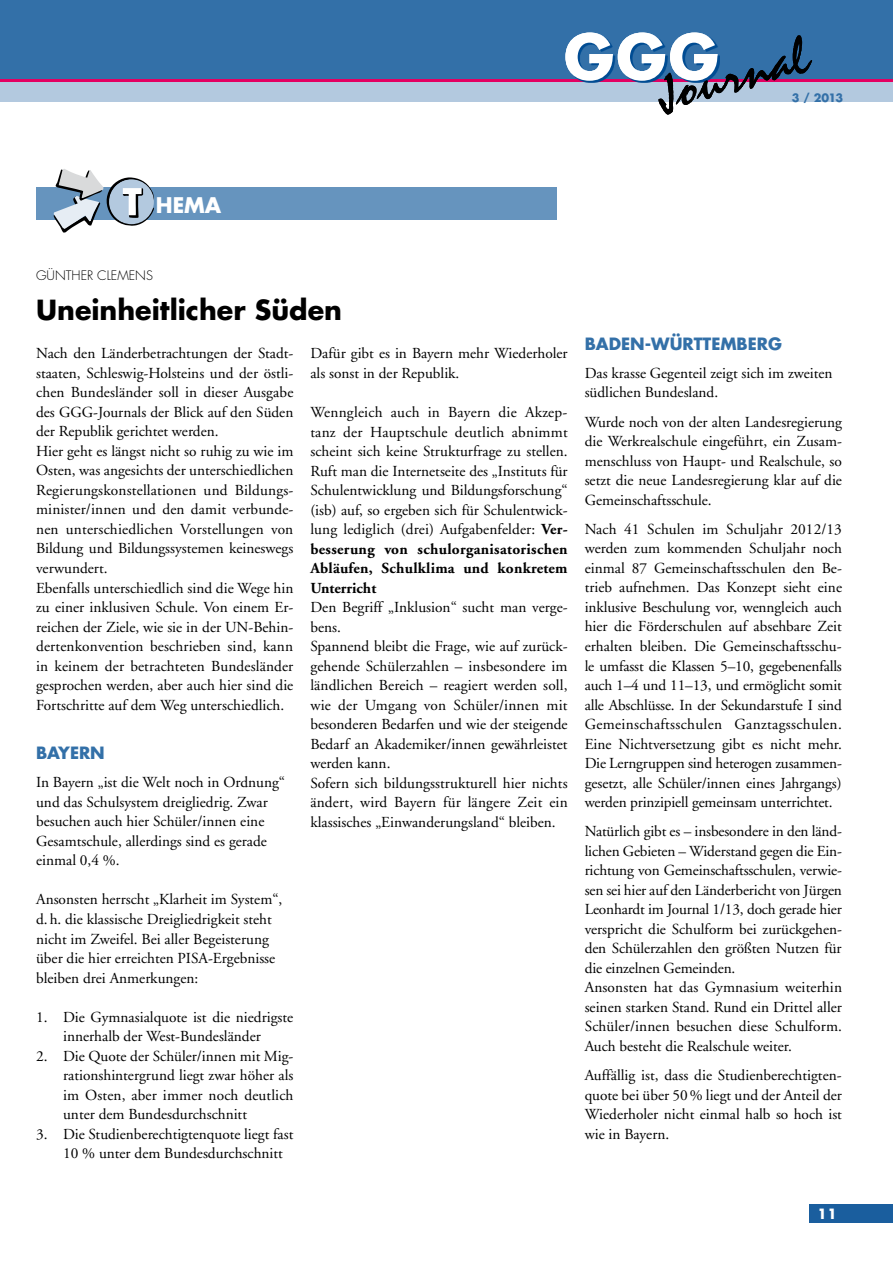
<style>
.page{position:relative;width:893px;height:1263px;background:#fff}
.page>*{position:absolute;margin:0;border:0;box-sizing:border-box;transform-origin:0 0}
.t1{font:700 60px "Futura";color:#fff}
.t2{font:54.75px "Staccato 222 BT";color:#000}
.t3{font:700 27px "Futura";color:#000}
.t4{font:700 21px "Futura";color:#fff}
.t5{font:700 16.5px "Futura";color:#3370a8}
.t6{font:15.3px/19.5px "Adobe Garamond";color:#000}
.t7{font:700 13.8px "Futura";color:#fff}
.t8{font:300 12.75px "Futura";color:#000}
.t9{font:700 11.25px "Futura";color:#3370a8}
.s1{font-weight:700}
</style>
<div class="page">
<svg style="left:0;top:79px;width:893px;height:4px;background:#d73281"></svg>
<div style="left:0;top:0;width:893px;height:79px;background:#3370a8"></div>
<div style="left:0;top:83px;width:893px;height:19px;background:#b3c9df"></div>
<div style="left:810px;top:1204px;width:83px;height:19px;background:#1a5e9e"></div>
<svg style="left:567px;top:35px;width:153px;height:48px;fill:#014c93"></svg>
<div style="left:36px;top:187px;width:521px;height:33px;background:#6694be"></div>
<svg style="left:54px;top:169px;width:100px;height:64px"></svg>
<h3 class="t4" style="left:156px;top:191px;width:67px">HEMA</h3>
<h1 class="t1" style="left:564px;top:17px;width:157px">GGG</h1>
<h2 class="t2" style="left:649px;top:65px;width:158px;rotate:-15deg">Journal</h2>
<p class="t9" style="left:792px;top:90px;width:53px">3 / 2013</p>
<p class="t8" style="left:36px;top:268px;width:117px">GÜNTH ER CLEMENS</p>
<h3 class="t3" style="left:36px;top:291px;width:307px">UNEINHEITLICHER SÜDEN</h3>
<p class="t6" style="left:36px;top:344px;width:259px">Nach den Länderbetrachtungen der Stadt&shy;staaten, Schleswig-Holsteins und der östli&shy;chen Bundesländer soll in dieser Ausgabe des GGG-Journals der Blick auf den Süden der Republik gerichtet werden.<br>Hier geht es längst nicht so ruhig zu wie im Osten, was angesichts der unterschiedlichen Regierungskonstellationen und Bildungs&shy;minister/innen und den damit verbunde&shy;nen unterschiedlichen Vorstellungen von Bildung und Bildungssystemen keineswegs verwundert.<br>Ebenfalls unterschiedlich sind die Wege hin zu einer inklusiven Schule. Von einem Er&shy;reichen der Ziele, wie sie in der UN-Behin&shy;dertenkonvention beschrieben sind, kann in keinem der betrachteten Bundesländer gesprochen werden, aber auch hier sind die Fortschritte auf dem Weg unterschiedlich.</p>
<p class="t5" style="left:36px;top:742px;width:67px">BAYERN</p>
<p class="t6" style="left:36px;top:773px;width:250px">In Bayern „ist die Welt noch in Ordnung“ und das Schulsystem dreigliedrig. Zwar besuchen auch hier Schüler/innen eine Gesamtschule, allerdings sind es gerade einmal 0,4 %.</p>
<p class="t6" style="left:36px;top:890px;width:248px">Ansonsten herrscht „Klarheit im System“, d.h. die klassische Dreigliedrigkeit steht nicht im Zweifel. Bei aller Begeisterung über die hier erreichten PISA-Ergebnisse bleiben drei Anmerkungen:</p>
<p class="t6" style="left:36px;top:1007px;width:259px;text-align:center">1. Die Gymnasialquote ist die niedrigste innerhalb der West-Bundesländer</p>
<p class="t6" style="left:63px;top:1046px;width:232px;text-align:justify;text-indent:-27px">2. Die Quote der Schüler/innen mit Mig&shy;rationshintergrund liegt zwar höher als im Osten, aber immer noch deutlich unter dem Bundesdurchschnitt</p>
<p class="t6" style="left:63px;top:1124px;width:232px;text-indent:-27px">3. Die Studienberechtigtenquote liegt fast<br>10 % unter dem Bundesdurchschnitt</p>
<p class="t6" style="left:310px;top:344px;width:259px">Dafür gibt es in Bayern mehr Wiederholer als sonst in der Republik.</p>
<p class="t6" style="left:310px;top:403px;width:259px;text-align:justify">Wenngleich auch in Bayern die Akzep&shy;tanz der Hauptschule deutlich abnimmt scheint sich keine Strukturfrage zu stellen.<br>Ruft man die Internetseite des „Instituts für Schulentwicklung und Bildungsforschung“ (isb) auf, so ergeben sich für Schulentwick&shy;lung lediglich (drei) Aufgabenfelder: <span class="s1">Ver&shy;besserung von schulorganisatorischen Abläufen, Schulklima und konkretem Unterricht</span></p>
<p class="t6" style="left:310px;top:598px;width:259px">Den Begriff „Inklusion“ sucht man verge&shy;bens.<br>Spannend bleibt die Frage, wie auf zurück&shy;gehende Schülerzahlen – insbesondere im ländlichen Bereich – reagiert werden soll, wie der Umgang von Schüler/innen mit besonderen Bedarfen und wie der steigende Bedarf an Akademiker/innen gewährleistet werden kann.<br>Sofern sich bildungsstrukturell hier nichts ändert, wird Bayern für längere Zeit ein klassisches „Einwanderungsland“ bleiben.</p>
<p class="t5" style="left:585px;top:333px;width:37px">BADEN</p>
<p class="t5" style="left:645px;top:333px;width:79px">-WÜRTTEMBE</p>
<p class="t5" style="left:757px;top:333px;width:24px">RG</p>
<p class="t6" style="left:585px;top:364px;width:249px">Das krasse Gegenteil zeigt sich im zweiten südlichen Bundesland.</p>
<p class="t6" style="left:585px;top:412px;width:259px;text-align:justify">Wurde noch von der alten Landesregierung die Werkrealschule eingeführt, ein Zusam&shy;menschluss von Haupt- und Realschule, so setzt die neue Landesregierung klar auf die Gemeinschaftsschule.</p>
<p class="t6" style="left:585px;top:520px;width:259px;text-align:justify">Nach 41 Schulen im Schuljahr 2012/13 werden zum kommenden Schuljahr noch einmal 87 Gemeinschaftsschulen den Be&shy;trieb aufnehmen. Das Konzept sieht eine inklusive Beschulung vor, wenngleich auch hier die Förderschulen auf absehbare Zeit erhalten bleiben. Die Gemeinschaftsschu&shy;le umfasst die Klassen 5–10, gegebenenfalls auch 1–4 und 11–13, und ermöglicht somit alle Abschlüsse. In der Sekundarstufe I sind Gemeinschaftsschulen Ganztagsschulen.<br>Eine Nichtversetzung gibt es nicht mehr.<br>Die Lerngruppen sind heterogen zusammen&shy;gesetzt, alle Schüler/innen eines Jahrgangs) werden prinzipiell gemeinsam unterrichtet.</p>
<p class="t6" style="left:585px;top:822px;width:259px">Natürlich gibt es – insbesondere in den länd&shy;lichen Gebieten – Widerstand gegen die Ein&shy;richtung von Gemeinschaftsschulen, verwie&shy;sen sei hier auf den Länderbericht von Jürgen Leonhardt im Journal 1/13, doch gerade hier verspricht die Schulform bei zurückgehen&shy;den Schülerzahlen den größten Nutzen für die einzelnen Gemeinden.<br>Ansonsten hat das Gymnasium weiterhin seinen starken Stand. Rund ein Drittel aller Schüler/innen besuchen diese Schulform.<br>Auch besteht die Realschule weiter.</p>
<p class="t6" style="left:585px;top:1066px;width:259px;text-align:justify">Auffällig ist, dass die Studienberechtigten&shy;quote bei über 50% liegt und der Anteil der Wiederholer nicht einmal halb so hoch ist wie in Bayern.</p>
<p class="t7" style="left:817px;top:1205px;width:21px">11</p>
</div>
